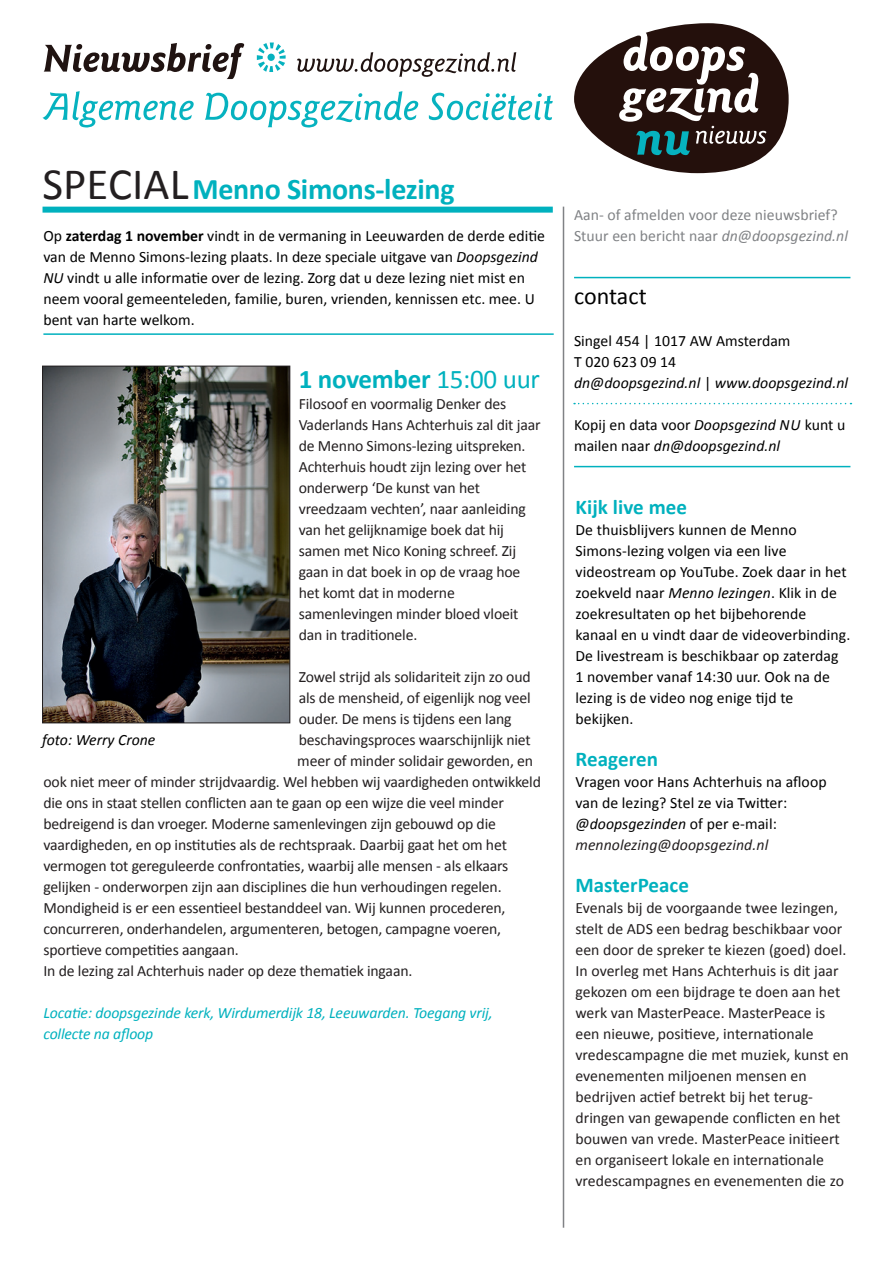
<style>
.page{position:relative;width:893px;height:1263px;background:#fff}
.page>*{position:absolute;margin:0;border:0;box-sizing:border-box;transform-origin:0 0}
.plat{font:700 30px "Calibri";letter-spacing:-.01em;color:#00b1be}
.plat-2{font:700 27px "Calibri";letter-spacing:-.01em;color:#00b1be}
.kopje{font:24px "Calibri";letter-spacing:-.005em;color:#000}
.plat-3{font:700 21px "Calibri";color:#00b1be}
.plat-4{font:15.75px/21px "Calibri";letter-spacing:-.01em;color:#231f20}
.plat-5{font:15.75px/21px "Calibri";color:#000}
.plat-6{font:italic 15.75px/21px "Calibri";letter-spacing:-.01em;color:#00b1be}
.plat_grijs{font:15.75px "Calibri";color:#808285}
.plat-7{font:italic 15.75px/21px "Calibri";letter-spacing:.005em;color:#231f20}
.plat-8{font:italic 15.75px "Calibri";color:#000}
.s1{font-weight:400;font-size:45px;color:#231f20}
.s2{font-weight:700}
.s3{font-style:italic}
.s4{font-style:normal}
.s5{font-weight:400}
.s6{color:#000}
.s7{font-style:normal;color:#000}
</style>
<div class="page">
<div style="left:43px;top:207px;width:510px;height:6px;background:#00b1be"></div>
<hr style="left:574px;top:277px;width:276px;height:1px;background:#00b1be">
<svg style="left:574px;top:403px;width:277px;height:1px"></svg>
<hr style="left:574px;top:466px;width:276px;height:1px;background:#00b1be">
<hr style="left:43px;top:333px;width:511px;height:2px;background:#00b1be">
<hr style="left:563px;top:207px;width:1px;height:1021px;background:#808285">
<svg style="left:44px;top:43px;width:200px;height:36px"></svg>
<svg style="left:43px;top:91px;width:151px;height:36px"></svg>
<svg style="left:205px;top:91px;width:213px;height:36px"></svg>
<svg style="left:429px;top:93px;width:124px;height:27px"></svg>
<svg style="left:297px;top:52px;width:219px;height:25px"></svg>
<svg style="left:257px;top:43px;width:29px;height:29px"></svg>
<svg style="left:574px;top:23px;width:215px;height:150px"></svg>
<img style="left:44px;top:368px;width:244px;height:353px">
<div style="left:42px;top:366px;width:248px;height:357px;border:1px solid #231f20"></div>
<p class="plat" style="left:43px;top:169px;width:414px"><span class="s1">SPECIAL</span>Menno Simons-lezing</p>
<p class="plat_grijs" style="left:574px;top:204px;width:265px">Aan- of afmelden voor deze nieuwsbrief?</p>
<p class="plat-5" style="left:43px;top:225px;width:503px">Op <span class="s2">zaterdag 1 november</span> vindt in de vermaning in Leeuwarden de derde editie</p>
<p class="plat_grijs" style="left:574px;top:225px;width:275px">Stuur een bericht naar <span class="s3">dn@doopsgezind.nl</span></p>
<p class="plat-5" style="left:43px;top:246px;width:496px">van de Menno Simons-lezing plaats. In deze speciale uitgave van <span class="s3">Doopsgezind NU</span> vindt u alle informatie over de lezing. Zorg dat u deze lezing niet mist en neem vooral gemeenteleden, familie, buren, vrienden, kennissen etc. mee. U bent van harte welkom.</p>
<p class="kopje" style="left:574px;top:280px;width:74px">contact</p>
<p class="plat-5" style="left:574px;top:330px;width:218px">Singel 454 | 1017 AW Amsterdam</p>
<p class="plat-5" style="left:574px;top:351px;width:104px">T 020 623 09 14</p>
<p class="plat-8" style="left:574px;top:372px;width:275px">dn@doopsgezind.nl <span class="s4">|</span> www.doopsgezind.nl</p>
<p class="plat-5" style="left:574px;top:414px;width:273px">Kopij en data voor <span class="s3">Doopsgezind NU</span> kunt u mailen naar <span class="s3">dn@doopsgezind.nl</span></p>
<p class="plat-2" style="left:299px;top:361px;width:243px">1 november <span class="s5">15:00 uur</span></p>
<p class="plat-4" style="left:299px;top:393px;width:243px">Filosoof en voormalig Denker des<br>Vaderlands Hans Achterhuis zal dit jaar de Menno Simons-lezing uitspreken.<br>Achterhuis houdt zijn lezing over het onderwerp ‘De kunst van het vreedzaam vechten’, naar aanleiding van het gelijknamige boek dat hij samen met Nico Koning schreef. Zij gaan in dat boek in op de vraag hoe het komt dat in moderne samenlevingen minder bloed vloeit dan in traditionele.</p>
<p class="plat-4" style="left:299px;top:666px;width:233px">Zowel strijd als solidariteit zijn zo oud</p>
<p class="plat-4" style="left:299px;top:687px;width:233px">als de mensheid, of eigenlijk nog veel</p>
<p class="plat-4" style="left:299px;top:708px;width:214px">ouder. De mens is tijdens een lang</p>
<p class="plat-4" style="left:299px;top:729px;width:234px">beschavingsproces waarschijnlijk niet</p>
<p class="plat-4" style="left:297px;top:750px;width:237px">meer of minder solidair geworden, en</p>
<p class="plat-4" style="left:43px;top:771px;width:499px">ook niet meer of minder strijdvaardig. Wel hebben wij vaardigheden ontwikkeld</p>
<p class="plat-4" style="left:43px;top:792px;width:462px">die ons in staat stellen conflicten aan te gaan op een wijze die veel minder</p>
<p class="plat-4" style="left:43px;top:813px;width:454px">bedreigend is dan vroeger. Moderne samenlevingen zijn gebouwd op die</p>
<p class="plat-4" style="left:43px;top:834px;width:465px">vaardigheden, en op instituties als de rechtspraak. Daarbij gaat het om het</p>
<p class="plat-4" style="left:43px;top:855px;width:466px">vermogen tot gereguleerde confrontaties, waarbij alle mensen - als elkaars</p>
<p class="plat-4" style="left:43px;top:876px;width:460px">gelijken - onderworpen zijn aan disciplines die hun verhoudingen regelen.</p>
<p class="plat-4" style="left:43px;top:897px;width:464px">Mondigheid is er een essentieel bestanddeel van. Wij kunnen procederen,</p>
<p class="plat-4" style="left:43px;top:918px;width:459px">concurreren, onderhandelen, argumenteren, betogen, campagne voeren,</p>
<p class="plat-4" style="left:43px;top:939px;width:197px">sportieve competities aangaan.</p>
<p class="plat-4" style="left:43px;top:960px;width:371px">In de lezing zal Achterhuis nader op deze thematiek ingaan.</p>
<p class="plat-6" style="left:43px;top:1001px;width:451px">Locatie: doopsgezinde kerk, Wirdumerdijk 18, Leeuwarden. Toegang vrij, collecte na afloop</p>
<p class="plat-3" style="left:575px;top:493px;width:113px">Kijk live mee</p>
<p class="plat-5" style="left:575px;top:519px;width:276px">De thuisblijvers kunnen de Menno Simons-lezing volgen via een live videostream op YouTube. Zoek daar in het zoekveld naar <span class="s3">Menno lezingen</span>. Klik in de zoekresultaten op het bijbehorende kanaal en u vindt daar de videoverbinding.<br>De livestream is beschikbaar op zaterdag</p>
<p class="plat-5" style="left:575px;top:666px;width:256px">1 november vanaf 14:30 uur. Ook na de lezing is de video nog enige tijd te bekijken.</p>
<p class="plat-3" style="left:575px;top:745px;width:84px">Reageren</p>
<p class="plat-5" style="left:575px;top:771px;width:253px">Vragen voor Hans Achterhuis na afloop van de lezing? Stel ze via Twitter:</p>
<p class="plat-7" style="left:575px;top:812px;width:203px"><span class="s6">@doopsgezinden</span> <span class="s7">of per e-mail: </span>mennolezing@doopsgezind.nl</p>
<p class="plat-3" style="left:575px;top:871px;width:115px">MasterPeace</p>
<p class="plat-4" style="left:575px;top:897px;width:275px">Evenals bij de voorgaande twee lezingen, stelt de ADS een bedrag beschikbaar voor een door de spreker te kiezen (goed) doel.<br>In overleg met Hans Achterhuis is dit jaar gekozen om een bijdrage te doen aan het werk van MasterPeace. MasterPeace is een nieuwe, positieve, internationale vredescampagne die met muziek, kunst en evenementen miljoenen mensen en bedrijven actief betrekt bij het terug-</p>
<p class="plat-4" style="left:575px;top:1107px;width:270px">dringen van gewapende conflicten en het bouwen van vrede. MasterPeace initieert en organiseert lokale en internationale vredescampagnes en evenementen die zo</p>
<p class="plat-8" style="left:42px;top:729px;width:115px">foto: Werry Crone</p>
</div>
